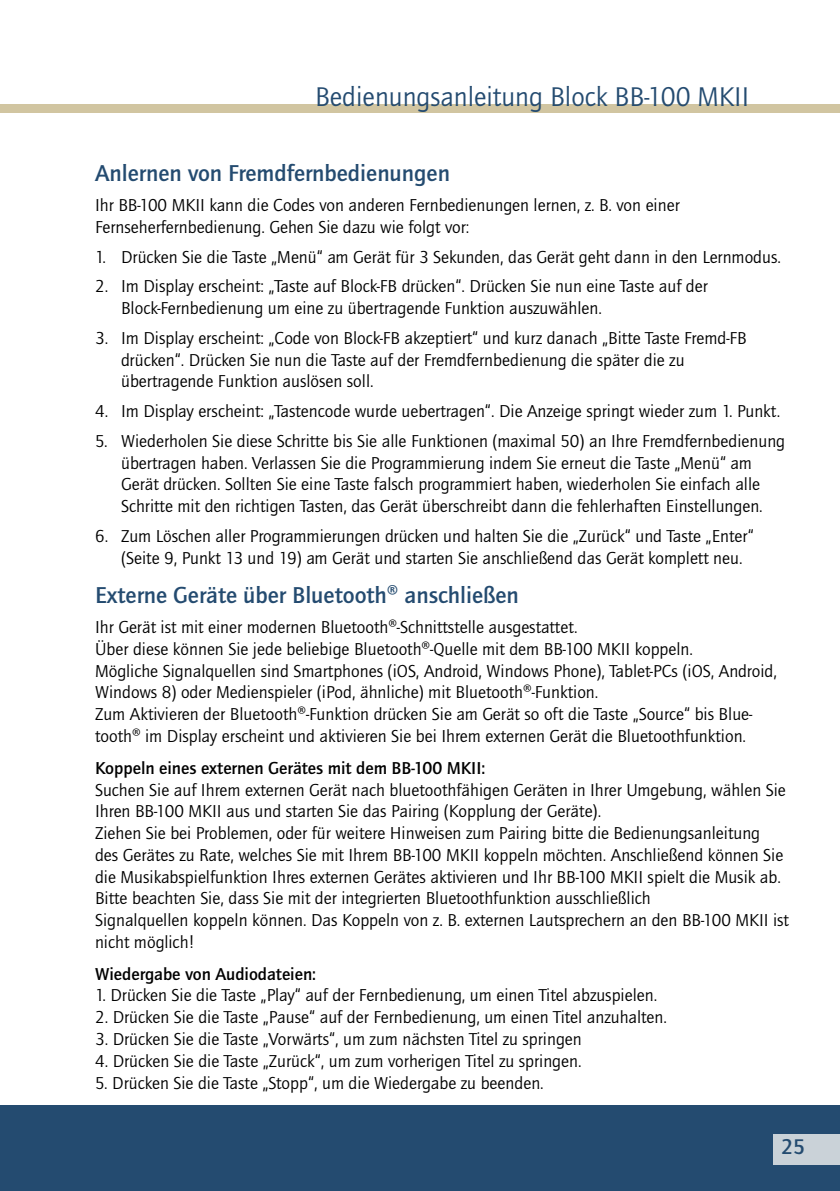
<style>
.page{position:relative;width:840px;height:1191px;background:#fff}
.page>*{position:absolute;margin:0;border:0;box-sizing:border-box;transform-origin:0 0}
.t1{font:28px "Quay Sans ITC Std";color:#244b70}
.t2{font:500 26px "Quay Sans ITC Std";color:#244b70}
.t3{font:500 23.8px "Quay Sans ITC Std";color:#244b70}
.t4{font:500 22px "Quay Sans ITC Std";color:#244b70}
.t5{font:17.8px/21.8px "Quay Sans ITC Std";color:#000}
.t6{font:500 17.8px "Quay Sans ITC Std";color:#000}
</style>
<div class="page">
<div style="left:0;top:1106px;width:839px;height:85px;background:#244b70"></div>
<div style="left:0;top:104px;width:839px;height:9px;background:#d1c5a1"></div>
<div style="left:773px;top:1134px;width:66px;height:30px;background:#cad2d8"></div>
<h1 class="t1" style="left:315px;top:80px;width:435px">Bedienungsanleitung Block BB-100 MKII</h1>
<h3 class="t3" style="left:95px;top:160px;width:356px">Anlernen von Fremdfernbedienungen</h3>
<p class="t5" style="left:95px;top:194px;width:586px">Ihr BB-100 MKII kann die Codes von anderen Fernbedienungen lernen, z. B. von einer<br>Fernseherfernbedienung. Gehen Sie dazu wie folgt vor:</p>
<p class="t5" style="left:95px;top:246px;width:687px">1. Drücken Sie die Taste „Menü“ am Gerät für 3 Sekunden, das Gerät geht dann in den Lernmodus.</p>
<p class="t5" style="left:121px;top:275px;width:588px;text-indent:-26px">2. Im Display erscheint: „Taste auf Block-FB drücken“. Drücken Sie nun eine Taste auf der<br>Block-Fernbedienung um eine zu übertragende Funktion auszuwählen.</p>
<p class="t5" style="left:121px;top:327px;width:627px;text-indent:-26px">3. Im Display erscheint: „Code von Block-FB akzeptiert“ und kurz danach „Bitte Taste Fremd-FB drücken“. Drücken Sie nun die Taste auf der Fremdfernbedienung die später die zu übertragende Funktion auslösen soll.</p>
<p class="t5" style="left:95px;top:400px;width:686px">4. Im Display erscheint: „Tastencode wurde uebertragen“. Die Anzeige springt wieder zum 1. Punkt.</p>
<p class="t5" style="left:95px;top:430px;width:691px;text-align:center">5. Wiederholen Sie diese Schritte bis Sie alle Funktionen (maximal 50) an Ihre Fremdfernbedienung übertragen haben. Verlassen Sie die Programmierung indem Sie erneut die Taste „Menü“ am<br>Gerät drücken. Sollten Sie eine Taste falsch programmiert haben, wiederholen Sie einfach alle Schritte mit den richtigen Tasten, das Gerät überschreibt dann die fehlerhaften Einstellungen.</p>
<p class="t5" style="left:121px;top:525px;width:633px;text-indent:-26px">6. Zum Löschen aller Programmierungen drücken und halten Sie die „Zurück“ und Taste „Enter“ (Seite 9, Punkt 13 und 19) am Gerät und starten Sie anschließend das Gerät komplett neu.</p>
<h3 class="t3" style="left:95px;top:581px;width:425px">Externe Geräte über Bluetooth® anschließen</h3>
<p class="t5" style="left:95px;top:616px;width:683px">Ihr Gerät ist mit einer modernen Bluetooth®-Schnittstelle ausgestattet.<br>Über diese können Sie jede beliebige Bluetooth®-Quelle mit dem BB-100 MKII koppeln.<br>Mögliche Signalquellen sind Smartphones (iOS, Android, Windows Phone), Tablet-PCs (iOS, Android, Windows 8) oder Medienspieler (iPod, ähnliche) mit Bluetooth®-Funktion.<br>Zum Aktivieren der Bluetooth®-Funktion drücken Sie am Gerät so oft die Taste „Source“ bis Blue&shy;tooth® im Display erscheint und aktivieren Sie bei Ihrem externen Gerät die Bluetoothfunktion.</p>
<p class="t6" style="left:95px;top:757px;width:391px">Koppeln eines externen Gerätes mit dem BB-100 MKII:</p>
<p class="t5" style="left:95px;top:778px;width:695px">Suchen Sie auf Ihrem externen Gerät nach bluetoothfähigen Geräten in Ihrer Umgebung, wählen Sie Ihren BB-100 MKII aus und starten Sie das Pairing (Kopplung der Geräte).<br>Ziehen Sie bei Problemen, oder für weitere Hinweisen zum Pairing bitte die Bedienungsanleitung<br>des Gerätes zu Rate, welches Sie mit Ihrem BB-100 MKII koppeln möchten. Anschließend können Sie die Musikabspielfunktion Ihres externen Gerätes aktivieren und Ihr BB-100 MKII spielt die Musik ab.<br>Bitte beachten Sie, dass Sie mit der integrierten Bluetoothfunktion ausschließlich<br>Signalquellen koppeln können. Das Koppeln von z. B. externen Lautsprechern an den BB-100 MKII ist nicht möglich!</p>
<p class="t6" style="left:95px;top:963px;width:222px">Wiedergabe von Audiodateien:</p>
<p class="t5" style="left:95px;top:984px;width:563px">1. Drücken Sie die Taste „Play“ auf der Fernbedienung, um einen Titel abzuspielen.</p>
<p class="t5" style="left:95px;top:1006px;width:573px">2. Drücken Sie die Taste „Pause“ auf der Fernbedienung, um einen Titel anzuhalten.</p>
<p class="t5" style="left:95px;top:1028px;width:488px">3. Drücken Sie die Taste „Vorwärts“, um zum nächsten Titel zu springen</p>
<p class="t5" style="left:95px;top:1050px;width:488px">4. Drücken Sie die Taste „Zurück“, um zum vorherigen Titel zu springen.</p>
<p class="t5" style="left:95px;top:1071px;width:450px">5. Drücken Sie die Taste „Stopp“, um die Wiedergabe zu beenden.</p>
<p class="t4" style="left:780px;top:1134px;width:26px">25</p>
<h2 class="t2" style="left:780px;top:1133px;width:36px">xxx</h2>
</div>
